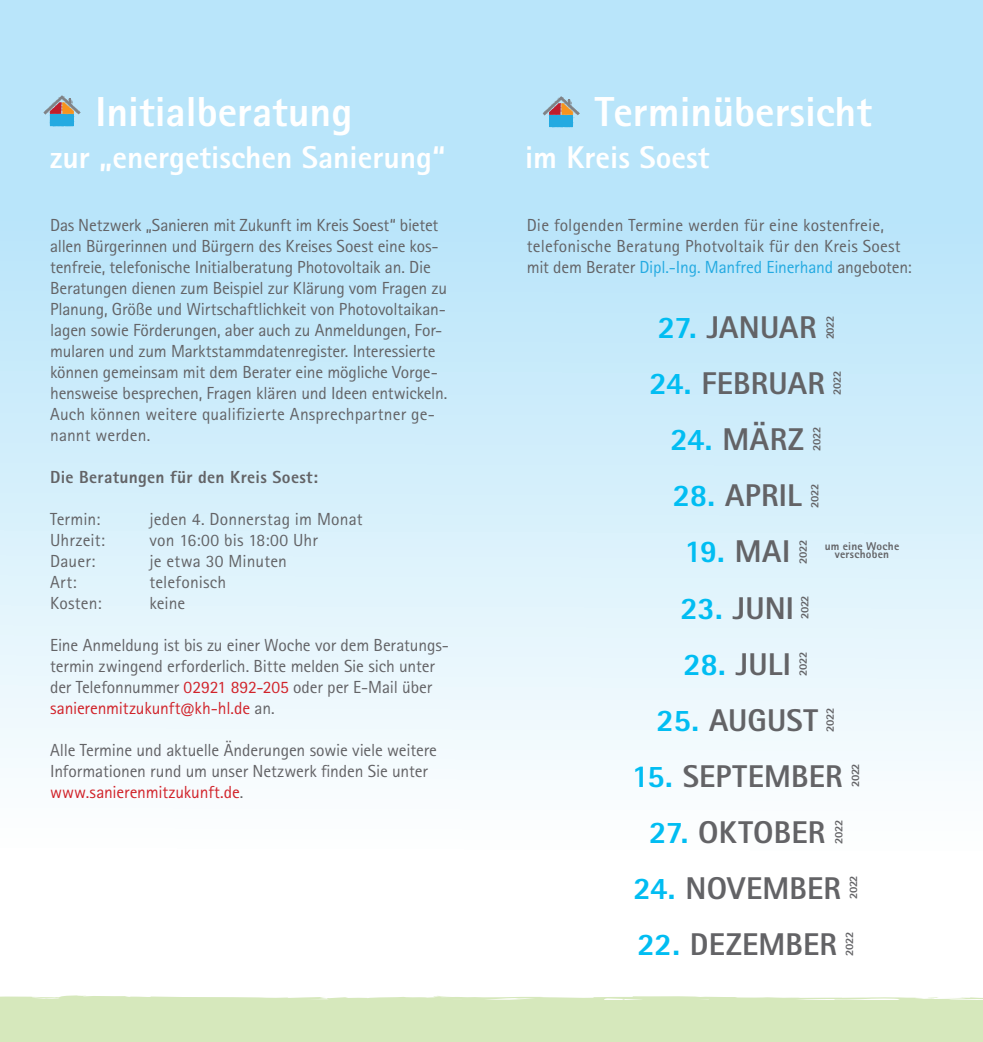
<style>
.page{position:relative;width:983px;height:1042px;background:#fff}
.page>*{position:absolute;margin:0;border:0;box-sizing:border-box;transform-origin:0 0}
.t1{font:800 42px "Rotis Sans Serif Pro";color:#fff}
.t2{font:800 31.5px "Rotis Sans Serif Pro";letter-spacing:.005em;color:#636366}
.t3{font:800 31.5px "Rotis Sans Serif Pro";color:#fff}
.t4{font:800 31.5px "Rotis Sans Serif Pro";color:#01bdf2}
.t5{font:17.5px/21px "Rotis Sans Serif Pro";letter-spacing:-.01em;color:#636366}
.t6{font:17.5px/21px "Rotis Sans Serif Pro";letter-spacing:.01em;color:#636366}
.t7{font:800 17.5px "Rotis Sans Serif Pro";letter-spacing:.015em;color:#636366}
.t8{font:800 11.38px "Rotis Sans Serif Pro";letter-spacing:-.035em;color:#636366}
.t9{font:800 11.38px/8.8px "Rotis Sans Serif Pro";letter-spacing:.02em;color:#636366;text-align:center}
.s1{color:#d1232a}
.s2{color:#24aae1}
.s3{color:#01bdf2}
.s4{color:#636366}
</style>
<div class="page">
<div style="left:0;top:0;width:982px;height:1033px;background:linear-gradient(to bottom,#ace0f9,#fff)"></div>
<div style="left:0;top:1000px;width:982px;height:42px;background:#d6e8bc"></div>
<svg style="left:0;top:995px;width:982px;height:5px"></svg>
<svg style="left:43px;top:95px;width:38px;height:32px"></svg>
<svg style="left:542px;top:96px;width:37px;height:31px"></svg>
<h1 class="t1" style="left:96px;top:85px;width:258px">Initialberatung</h1>
<h2 class="t3" style="left:50px;top:137px;width:396px">zur „energetischen Sanierung“</h2>
<p class="t5" style="left:50px;top:215px;width:398px">Das Netzwerk „Sanieren mit Zukunft im Kreis Soest“ bietet allen Bürgerinnen und Bürgern des Kreises Soest eine kos&shy;tenfreie, telefonische Initialberatung Photovoltaik an. Die Beratungen dienen zum Beispiel zur Klärung vom Fragen zu Planung, Größe und Wirtschaftlichkeit von Photovoltaikan&shy;lagen sowie Förderungen, aber auch zu Anmeldungen, For&shy;mularen und zum Marktstammdatenregister. Interessierte können gemeinsam mit dem Berater eine mögliche Vorge&shy;hensweise besprechen, Fragen klären und Ideen entwickeln.<br>Auch können weitere qualifizierte Ansprechpartner ge&shy;nannt werden.</p>
<p class="t7" style="left:50px;top:466px;width:269px">Die Beratungen für den Kreis Soest:</p>
<p class="t5" style="left:50px;top:509px;width:52px">Termin:</p>
<p class="t6" style="left:149px;top:509px;width:215px">jeden 4. Donnerstag im Monat</p>
<p class="t5" style="left:50px;top:530px;width:56px">Uhrzeit:</p>
<p class="t5" style="left:149px;top:530px;width:170px">von 16:00 bis 18:00 Uhr</p>
<p class="t5" style="left:50px;top:551px;width:47px">Dauer:</p>
<p class="t5" style="left:149px;top:551px;width:139px">je etwa 30 Minuten</p>
<p class="t5" style="left:50px;top:572px;width:28px">Art:</p>
<p class="t6" style="left:149px;top:572px;width:78px">telefonisch</p>
<p class="t5" style="left:50px;top:593px;width:53px">Kosten:</p>
<p class="t5" style="left:149px;top:593px;width:37px">keine</p>
<p class="t5" style="left:50px;top:635px;width:400px">Eine Anmeldung ist bis zu einer Woche vor dem Beratungs&shy;termin zwingend erforderlich. Bitte melden Sie sich unter der Telefonnummer <span class="s1">02921 892-205</span> oder per E-Mail über <span class="s1">sanierenmitzukunft@kh-hl.de</span> an.</p>
<p class="t5" style="left:50px;top:740px;width:388px">Alle Termine und aktuelle Änderungen sowie viele weitere<br>Informationen rund um unser Netzwerk finden Sie unter <span class="s1">www.sanierenmitzukunft.de</span>.</p>
<h1 class="t1" style="left:594px;top:85px;width:278px">Terminübersicht</h1>
<h2 class="t3" style="left:525px;top:137px;width:186px">im Kreis Soest</h2>
<p class="t6" style="left:526px;top:215px;width:386px">Die folgenden Termine werden für eine kostenfreie, telefonische Beratung Photvoltaik für den Kreis Soest mit dem Berater <span class="s2">Dipl.-Ing. Manfred Einerhand</span> angeboten:</p>
<h2 class="t2" style="left:657px;top:308px;width:160px"><span class="s3">27.</span> JANUAR</h2>
<h2 class="t2" style="left:649px;top:364px;width:177px"><span class="s3">24.</span> FEBRUAR</h2>
<h2 class="t2" style="left:670px;top:420px;width:135px"><span class="s3">24.</span> MÄRZ</h2>
<h2 class="t2" style="left:672px;top:476px;width:130px"><span class="s3">28.</span> APRIL</h2>
<h2 class="t4" style="left:684px;top:532px;width:107px">19. <span class="s4">MAI</span></h2>
<h2 class="t2" style="left:680px;top:588px;width:115px"><span class="s3">23.</span> JUNI</h2>
<h2 class="t2" style="left:683px;top:644px;width:109px"><span class="s3">28.</span> JULI</h2>
<h2 class="t2" style="left:656px;top:700px;width:163px"><span class="s3">25.</span> AUGUST</h2>
<h2 class="t2" style="left:631px;top:756px;width:212px"><span class="s3">15.</span> SEPTEMBER</h2>
<h2 class="t2" style="left:649px;top:812px;width:177px"><span class="s3">27.</span> OKTOBER</h2>
<h2 class="t2" style="left:633px;top:868px;width:209px"><span class="s3">24.</span> NOVEMBER</h2>
<h2 class="t2" style="left:637px;top:924px;width:201px"><span class="s3">22.</span> DEZEMBER</h2>
<p class="t8" style="left:822px;top:339px;width:25px;rotate:-90deg">2022</p>
<p class="t8" style="left:829px;top:395px;width:25px;rotate:-90deg">2022</p>
<p class="t8" style="left:809px;top:451px;width:25px;rotate:-90deg">2022</p>
<p class="t8" style="left:807px;top:508px;width:25px;rotate:-90deg">2022</p>
<p class="t8" style="left:795px;top:563px;width:25px;rotate:-90deg">2022</p>
<p class="t8" style="left:797px;top:619px;width:25px;rotate:-90deg">2022</p>
<p class="t8" style="left:795px;top:676px;width:25px;rotate:-90deg">2022</p>
<p class="t9" style="left:824px;top:541px;width:76px">um eine Woche verschoben</p>
<p class="t8" style="left:822px;top:732px;width:25px;rotate:-90deg">2022</p>
<p class="t8" style="left:847px;top:787px;width:25px;rotate:-90deg">2022</p>
<p class="t8" style="left:831px;top:844px;width:25px;rotate:-90deg">2022</p>
<p class="t8" style="left:845px;top:899px;width:25px;rotate:-90deg">2022</p>
<p class="t8" style="left:841px;top:956px;width:25px;rotate:-90deg">2022</p>
</div>
